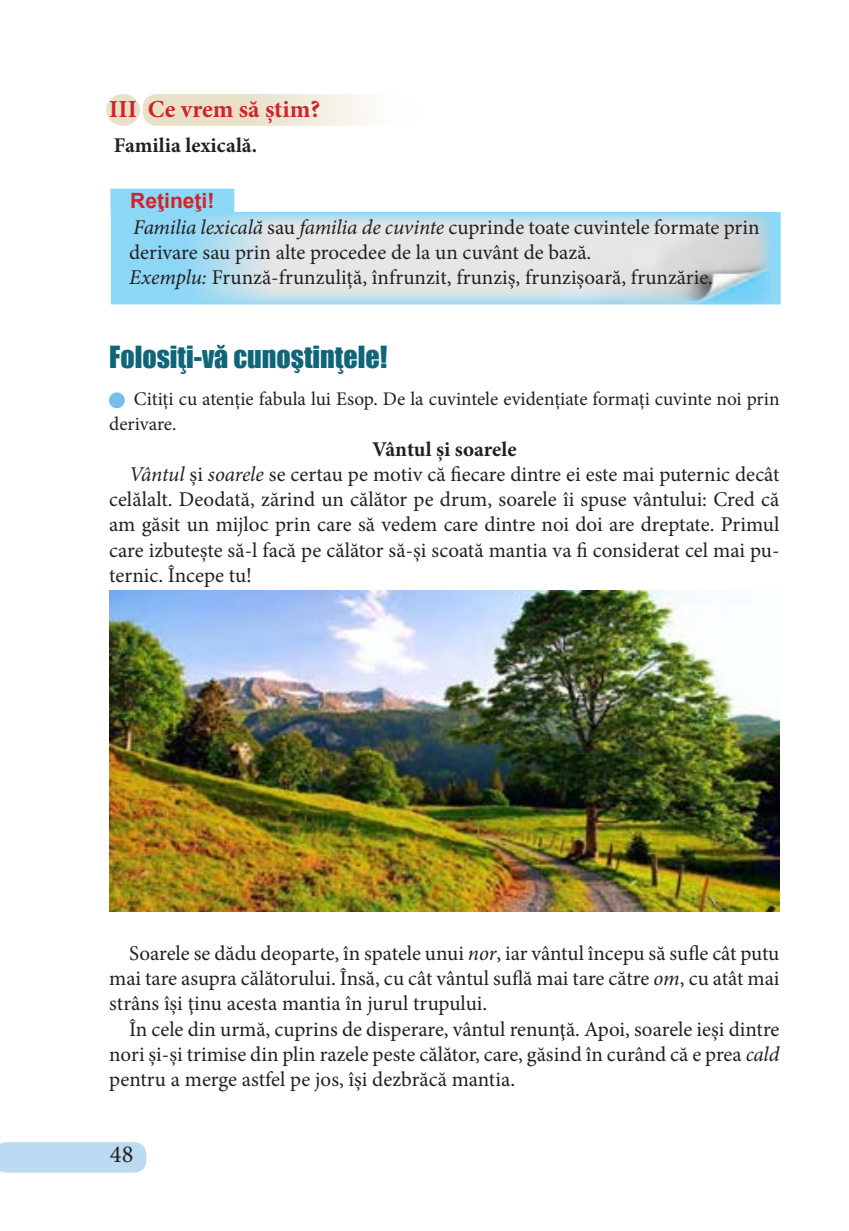
<style>
.page{position:relative;width:849px;height:1231px;background:#fff}
.page>*{position:absolute;margin:0;border:0;box-sizing:border-box;transform-origin:0 0}
.osnovny{font:28px "Impact";color:#106579}
.osnovny-2{font:700 24.5px "Minion Pro";color:#d1232a}
.rozdil_nazva{font:24.5px "Minion Pro";color:#231f20}
.osnovny-3{font:21px/25.2px "Minion Pro";color:#231f20;text-align:justify}
.osnovny-4{font:700 21px "Minion Pro";color:#231f20}
.t1{font:700 21px "Arial";color:#d1232a}
.osnovny-5{font:19.25px/25.2px "Minion Pro";color:#231f20}
.s1{font-style:italic}
.s2{color:#78bde8}
</style>
<div class="page">
<div style="left:111px;top:212px;width:669px;height:92px;background:#8dd7f7"></div>
<img style="left:123px;top:213px;width:647px;height:91px">
<div style="left:110px;top:189px;width:124px;height:25px;background:#8dd7f7"></div>
<div style="left:143px;top:94px;width:277px;height:32px;background:linear-gradient(to right,#e3d8ba,#fefdfd);border-radius:14px"></div>
<div style="left:106px;top:94px;width:34px;height:32px;background:#e9e0c8;border-radius:50%"></div>
<img style="left:109px;top:590px;width:670px;height:321px">
<div style="left:0;top:1142px;width:146px;height:30px;background:#bbdbf2"></div>
<p class="osnovny-2" style="left:109px;top:92px;width:212px">III Ce vrem să știm?</p>
<p class="osnovny-4" style="left:114px;top:131px;width:145px">Familia lexicală.</p>
<p class="t1" style="left:130px;top:186px;width:85px">Reţineţi!</p>
<p class="osnovny-3" style="left:129px;top:215px;width:631px"><span class="s1">Familia lexicală</span> sau <span class="s1">familia de cuvinte</span> cuprinde toate cuvintele formate prin derivare sau prin alte procedee de la un cuvânt de bază.</p>
<p class="osnovny-3" style="left:129px;top:265px;width:585px"><span class="s1">Exemplu:</span> Frunză-frunzuliță, înfrunzit, frunziș, frunzișoară, frunzărie.</p>
<p class="osnovny" style="left:109px;top:336px;width:279px">Folosiţi-vă cunoştinţele!</p>
<p class="osnovny-5" style="left:109px;top:386px;width:671px"><span class="s2">■</span> Citiți cu atenție fabula lui Esop. De la cuvintele evidențiate formați cuvinte noi prin derivare.</p>
<p class="osnovny-4" style="left:372px;top:434px;width:146px">Vântul şi soarele</p>
<p class="osnovny-3" style="left:109px;top:461px;width:671px;text-indent:20px"><span class="s1">Vântul</span> şi <span class="s1">soarele</span> se certau pe motiv că fiecare dintre ei este mai puternic decât celălalt. Deodată, zărind un călător pe drum, soarele îi spuse vântului: Cred că am găsit un mijloc prin care să vedem care dintre noi doi are dreptate. Primul care izbuteşte să-l facă pe călător să-şi scoată mantia va fi considerat cel mai pu&shy;ternic. Începe tu!</p>
<p class="osnovny-3" style="left:109px;top:940px;width:671px;text-indent:20px">Soarele se dădu deoparte, în spatele unui <span class="s1">nor</span>, iar vântul începu să sufle cât putu mai tare asupra călătorului. Însă, cu cât vântul suflă mai tare către <span class="s1">om</span>, cu atât mai strâns îşi ţinu acesta mantia în jurul trupului.</p>
<p class="osnovny-3" style="left:109px;top:1016px;width:671px;text-indent:20px">În cele din urmă, cuprins de disperare, vântul renunţă. Apoi, soarele ieşi dintre nori şi-şi trimise din plin razele peste călător, care, găsind în curând că e prea <span class="s1">cald </span>pentru a merge astfel pe jos, îşi dezbrăcă mantia.</p>
<p class="rozdil_nazva" style="left:110px;top:1137px;width:25px">48</p>
</div>
